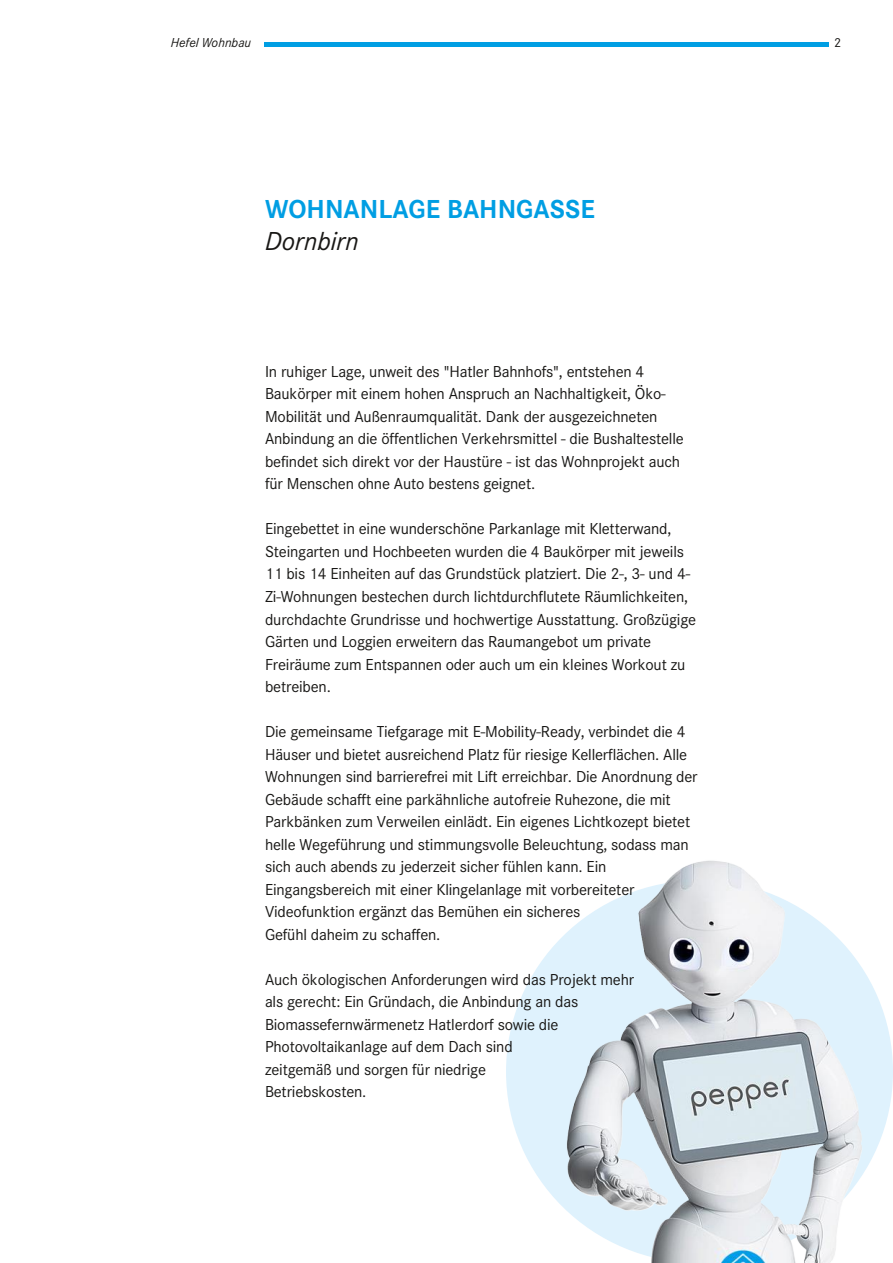
<style>
.page{position:relative;width:893px;height:1263px;background:#fff}
.page>*{position:absolute;margin:0;border:0;box-sizing:border-box;transform-origin:0 0}
.t1{font:700 27px "Corporate S";color:#009ee3}
.t2{font:italic 27px "Corporate S";color:#181715}
.t3{font:16.5px/22.5px "Corporate S";letter-spacing:-.01em;color:#181715}
.t4{font:italic 13.5px "Corporate S";color:#181715}
.t5{font:13.5px "Corporate S";color:#181715}
</style>
<div class="page">
<hr style="left:264px;top:43px;width:565px;height:4px;background:#009ee3">
<div style="left:506px;top:880px;width:387px;height:383px;background:#dff2fd;border-radius:50%"></div>
<img style="left:555px;top:860px;width:338px;height:403px">
<p class="t4" style="left:171px;top:35px;width:82px">Hefel Wohnbau</p>
<p class="t5" style="left:834px;top:35px;width:9px">2</p>
<h1 class="t1" style="left:265px;top:194px;width:331px">WOHNANLAGE BAHNGASSE</h1>
<h1 class="t2" style="left:265px;top:225px;width:95px">Dornbirn</h1>
<p class="t3" style="left:265px;top:360px;width:420px">In ruhiger Lage, unweit des "Hatler Bahnhofs", entstehen 4<br>Baukörper mit einem hohen Anspruch an Nachhaltigkeit, Öko-Mobilität und Außenraumqualität. Dank der ausgezeichneten Anbindung an die öffentlichen Verkehrsmittel - die Bushaltestelle befindet sich direkt vor der Haustüre - ist das Wohnprojekt auch für Menschen ohne Auto bestens geignet.</p>
<p class="t3" style="left:265px;top:518px;width:433px">Eingebettet in eine wunderschöne Parkanlage mit Kletterwand, Steingarten und Hochbeeten wurden die 4 Baukörper mit jeweils 11 bis 14 Einheiten auf das Grundstück platziert. Die 2-, 3- und 4- Zi-Wohnungen bestechen durch lichtdurchflutete Räumlichkeiten, durchdachte Grundrisse und hochwertige Ausstattung. Großzügige Gärten und Loggien erweitern das Raumangebot um private Freiräume zum Entspannen oder auch um ein kleines Workout zu betreiben.</p>
<p class="t3" style="left:265px;top:720px;width:434px">Die gemeinsame Tiefgarage mit E-Mobility-Ready, verbindet die 4<br>Häuser und bietet ausreichend Platz für riesige Kellerflächen. Alle Wohnungen sind barrierefrei mit Lift erreichbar. Die Anordnung der Gebäude schafft eine parkähnliche autofreie Ruhezone, die mit Parkbänken zum Verweilen einlädt. Ein eigenes Lichtkozept bietet helle Wegeführung und stimmungsvolle Beleuchtung, sodass man sich auch abends zu jederzeit sicher fühlen kann. Ein Eingangsbereich mit einer Klingelanlage mit vorbereiteter Videofunktion ergänzt das Bemühen ein sicheres<br>Gefühl daheim zu schaffen.</p>
<p class="t3" style="left:265px;top:968px;width:371px">Auch ökologischen Anforderungen wird das Projekt mehr als gerecht: Ein Gründach, die Anbindung an das Biomassefernwärmenetz Hatlerdorf sowie die Photovoltaikanlage auf dem Dach sind<br>zeitgemäß und sorgen für niedrige<br>Betriebskosten.</p>
</div>
